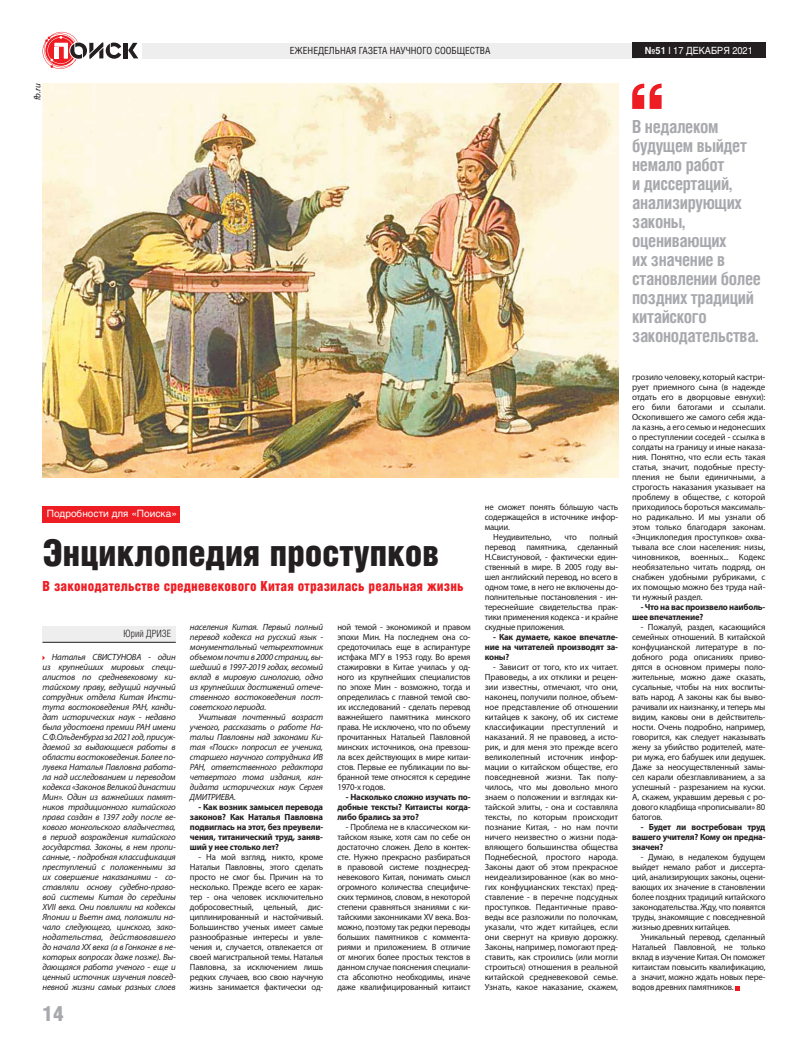
<style>
.page{position:relative;width:808px;height:1049px;background:#fff}
.page>*{position:absolute;margin:0;border:0;box-sizing:border-box;transform-origin:0 0}
.t1{font:37px "Helios Cond Black C";letter-spacing:-.01em;color:#231f20}
.t2{font:21.1px "Helios Cond Black C";color:#a8a9ad}
.t3{font:700 18px/19px "Helios Cond C";letter-spacing:-.02em;color:#a8a9ad}
.t4{font:14px "Helios Cond Black C";letter-spacing:.01em;color:#ee1d23}
.t5{font:10px "Helios C";color:#fff}
.t6{font:10px "Helios Cond Light C";color:#231f20}
.t7{font:9.8px "Helios Cond C";color:#231f20}
.t8{font:9.8px "Helios C";color:#fff;scale:.93 1}
.t9{font:9px/10px "Myriad Pro";letter-spacing:-.02em;color:#231f20;text-align:justify}
.t10{font:italic 9px/10px "Myriad Pro";letter-spacing:-.02em;color:#231f20;text-align:justify}
.t11{font:700 9px/10px "Myriad Pro";letter-spacing:-.02em;color:#231f20;text-align:justify}
.s1{font-weight:700}
.s2{font-weight:700;color:#f2f3f4}
</style>
<div class="page">
<hr style="left:124px;top:43px;width:4px;height:15px;background:#231f20">
<svg style="left:128px;top:43px;width:10px;height:15px"></svg>
<svg style="left:43px;top:32px;width:78px;height:37px"></svg>
<div style="left:142px;top:43px;width:496px;height:16px;background:#eeeeef"></div>
<div style="left:632px;top:43px;width:133px;height:15px;background:#231f20"></div>
<svg style="left:735px;top:986px;width:5px;height:4px"></svg>
<div style="left:43px;top:506px;width:137px;height:16px;background:#ee1d23"></div>
<div style="left:43px;top:626px;width:133px;height:16px;background:#eeeeef"></div>
<hr style="left:43px;top:642px;width:133px;height:1px;background:#231f20">
<img style="left:43px;top:84px;width:575px;height:393px">
<svg style="left:632px;top:84px;width:30px;height:25px"></svg>
<p class="t10" style="left:32px;top:100px;width:18px;rotate:-90deg">fb.ru</p>
<p class="t7" style="left:290px;top:45px;width:202px">ЕЖЕНЕДЕЛЬНАЯ ГАЗЕТА НАУЧНОГО СООБЩЕСТВА</p>
<p class="t8" style="left:645px;top:44px;width:118px"><span class="s1">№</span><span class="s2">51</span> I 17 ДЕКАБРЯ 2021</p>
<h3 class="t3" style="left:632px;top:116px;width:130px">В недалеком будущем выйдет немало работ<br>и диссертаций, анализирующих законы, оценивающих<br>их значение в становлении более поздних традиций китайского законодательства.</h3>
<p class="t5" style="left:47px;top:507px;width:132px">Подробности для «Поиска»</p>
<h1 class="t1" style="left:43px;top:532px;width:398px">Энциклопедия проступков</h1>
<h3 class="t4" style="left:43px;top:578px;width:423px">В законодательстве средневекового Китая отразилась реальная жизнь</h3>
<p class="t6" style="left:124px;top:628px;width:49px">Юрий ДРИЗЕ</p>
<p class="t10" style="left:43px;top:652px;width:135px;text-indent:9px">Наталья СВИСТУНОВА - один из крупнейших мировых специ&shy;алистов по средневековому ки&shy;тайскому праву, ведущий научный сотрудник отдела Китая Инсти&shy;тута востоковедения РАН, канди&shy;дат исторических наук - недавно была удостоена премии РАН имени С.Ф.Ольденбурга за 2021 год, присуж&shy;даемой за выдающиеся работы в области востоковедения. Более по&shy;лувека Наталья Павловна работа&shy;ла над исследованием и переводом кодекса «Законов Великой династии Мин». Один из важнейших памят&shy;ников традиционного китайского права создан в 1397 году после ве&shy;кового монгольского владычества, в период возрождения китайского государства. Законы, в нем пропи&shy;санные, - подробная классификация преступлений с положенными за их совершение наказаниями - со&shy;ставляли основу судебно-право&shy;вой системы Китая до середины XVII века. Они повлияли на кодексы Японии и Вьетн ама, положили на&shy;чало следующего, цинского, зако&shy;нодательства, действовавшего до начала ХХ века (а в Гонконге в не&shy;которых вопросах даже позже). Вы&shy;дающаяся работа ученого - еще и ценный источник изучения повсед&shy;невной жизни самых разных слоев</p>
<h2 class="t2" style="left:43px;top:1001px;width:23px">14</h2>
<p class="t10" style="left:190px;top:622px;width:135px">населения Китая. Первый полный перевод кодекса на русский язык - монументальный четырехтомник объемом почти в 2000 страниц, вы&shy;шедший в 1997-2019 годах, весомый вклад в мировую синологию, одно из крупнейших достижений отече&shy;ственного востоковедения пост&shy;советского периода.</p>
<p class="t10" style="left:190px;top:712px;width:135px;text-indent:9px">Учитывая почтенный возраст ученого, рассказать о работе На&shy;тальи Павловны над законами Ки&shy;тая «Поиск» попросил ее ученика, старшего научного сотрудника ИВ РАН, ответственного редактора четвертого тома издания, кан&shy;дидата исторических наук Сергея ДМИТРИЕВА.</p>
<p class="t11" style="left:190px;top:802px;width:135px;text-indent:9px">- Как возник замысел перевода законов? Как Наталья Павловна подвиглась на этот, без преувели&shy;чения, титанический труд, заняв&shy;ший у нее столько лет?</p>
<p class="t9" style="left:190px;top:852px;width:135px;text-indent:9px">- На мой взгляд, никто, кроме Натальи Павловны, этого сделать просто не смог бы. Причин на то несколько. Прежде всего ее харак&shy;тер - она человек исключительно добросовестный, цельный, дис&shy;циплинированный и настойчивый.<br>Большинство ученых имеет самые разнообразные интересы и увле&shy;чения и, случается, отвлекается от своей магистральной темы. Наталья Павловна, за исключением лишь редких случаев, всю свою научную жизнь занимается фактически од-</p>
<p class="t9" style="left:337px;top:622px;width:135px">ной темой - экономикой и правом эпохи Мин. На последнем она со&shy;средоточилась еще в аспирантуре истфака МГУ в 1953 году. Во время стажировки в Китае училась у од&shy;ного из крупнейших специалистов по эпохе Мин - возможно, тогда и определилась с главной темой сво&shy;их исследований - сделать перевод важнейшего памятника минского права. Не исключено, что по объему прочитанных Натальей Павловной минских источников, она превзош&shy;ла всех действующих в мире китаи&shy;стов. Первые ее публикации по вы&shy;бранной теме относятся к середине 1970-х годов.</p>
<p class="t11" style="left:337px;top:792px;width:135px;text-indent:9px">- Насколько сложно изучать по&shy;добные тексты? Китаисты когда&shy;либо брались за это?</p>
<p class="t9" style="left:337px;top:822px;width:135px;text-indent:9px">- Проблема не в классическом ки&shy;тайском языке, хотя сам по себе он достаточно сложен. Дело в контек&shy;сте. Нужно прекрасно разбираться в правовой системе позднесред&shy;невекового Китая, понимать смысл огромного количества специфиче&shy;ских терминов, словом, в некоторой степени сравняться знаниями с ки&shy;тайскими законниками XV века. Воз&shy;можно, поэтому так редки переводы больших памятников с коммента&shy;риями и приложением. В отличие от многих более простых текстов в данном случае пояснения специали&shy;ста абсолютно необходимы, иначе даже квалифицированный китаист</p>
<p class="t9" style="left:485px;top:502px;width:135px">не сможет понять бóльшую часть</p>
<p class="t9" style="left:485px;top:512px;width:135px">содержащейся в источнике инфор-</p>
<p class="t9" style="left:485px;top:522px;width:27px">мации.</p>
<p class="t9" style="left:493px;top:532px;width:60px">Неудивительно,</p>
<p class="t9" style="left:564px;top:532px;width:14px">что</p>
<p class="t9" style="left:485px;top:532px;width:135px;text-indent:105px">полный перевод памятника, сделанный Н.Свистуновой, - фактически един&shy;ственный в мире. В 2005 году вы&shy;шел английский перевод, но всего в одном томе, в него не включены до&shy;полнительные постановления - ин&shy;тереснейшие свидетельства прак&shy;тики применения кодекса - и крайне скудные приложения.</p>
<p class="t11" style="left:485px;top:632px;width:135px;text-indent:9px">- Как думаете, какое впечатле&shy;ние на читателей производят за&shy;коны?</p>
<p class="t9" style="left:485px;top:662px;width:135px;text-indent:9px">- Зависит от того, кто их читает.<br>Правоведы, а их отклики и рецен&shy;зии известны, отмечают, что они, наконец, получили полное, объем&shy;ное представление об отношении китайцев к закону, об их системе классификации преступлений и наказаний. Я не правовед, а исто&shy;рик, и для меня это прежде всего великолепный источник инфор&shy;мации о китайском обществе, его повседневной жизни. Так полу&shy;чилось, что мы довольно много знаем о положении и взглядах ки&shy;тайской элиты, - она и составляла тексты, по которым происходит познание Китая, - но нам почти ничего неизвестно о жизни пода&shy;вляющего большинства общества Поднебесной, простого народа.<br>Законы дают об этом прекрасное неидеализированное (как во мно&shy;гих конфуцианских текстах) пред&shy;ставление - в перечне подсудных проступков. Педантичные право&shy;веды все разложили по полочкам, указали, что ждет китайцев, если они свернут на кривую дорожку.<br>Законы, например, помогают пред&shy;ставить, как строились (или могли строиться) отношения в реальной китайской средневековой семье.<br>Узнать, какое наказание, скажем,</p>
<p class="t9" style="left:632px;top:372px;width:135px">грозило человеку, который кастри&shy;рует приемного сына (в надежде отдать его в дворцовые евнухи): его били батогами и ссылали.<br>Оскопившего же самого себя жда&shy;ла казнь, а его семью и недонесших о преступлении соседей - ссылка в солдаты на границу и иные наказа&shy;ния. Понятно, что если есть такая статья, значит, подобные престу&shy;пления не были единичными, а строгость наказания указывает на проблему в обществе, с которой приходилось бороться максималь&shy;но радикально. И мы узнали об этом только благодаря законам. «Энциклопедия проступков» охва&shy;тывала все слои населения: низы, чиновников, военных... Кодекс необязательно читать подряд, он снабжен удобными рубриками, с их помощью можно без труда най&shy;ти нужный раздел.</p>
<p class="t11" style="left:632px;top:602px;width:135px;text-indent:9px">- Что на вас произвело наиболь&shy;шее впечатление?</p>
<p class="t9" style="left:632px;top:622px;width:135px;text-indent:9px">- Пожалуй, раздел, касающийся семейных отношений. В китайской конфуцианской литературе в по&shy;добного рода описаниях приво&shy;дятся в основном примеры поло&shy;жительные, можно даже сказать, сусальные, чтобы на них воспиты&shy;вать народ. А законы как бы выво&shy;рачивали их наизнанку, и теперь мы видим, каковы они в действитель&shy;ности. Очень подробно, например, говорится, как следует наказывать жену за убийство родителей, мате&shy;ри мужа, его бабушек или дедушек.<br>Даже за неосуществленный замы&shy;сел карали обезглавливанием, а за успешный - разрезанием на куски.<br>А, скажем, укравшим деревья с ро&shy;дового кладбища «прописывали» 80 батогов.</p>
<p class="t11" style="left:632px;top:822px;width:135px;text-indent:9px">- Будет ли востребован труд вашего учителя? Кому он предна&shy;значен?</p>
<p class="t9" style="left:632px;top:852px;width:135px;text-indent:9px">- Думаю, в недалеком будущем выйдет немало работ и диссерта&shy;ций, анализирующих законы, оцени&shy;вающих их значение в становлении более поздних традиций китайского законодательства. Жду, что появятся труды, знакомящие с повседневной жизнью древних китайцев.</p>
<p class="t9" style="left:632px;top:932px;width:135px;text-indent:9px">Уникальный перевод, сделанный Натальей Павловной, не только вклад в изучение Китая. Он поможет китаистам повысить квалификацию, а значит, можно ждать новых пере&shy;водов древних памятников.</p>
</div>
